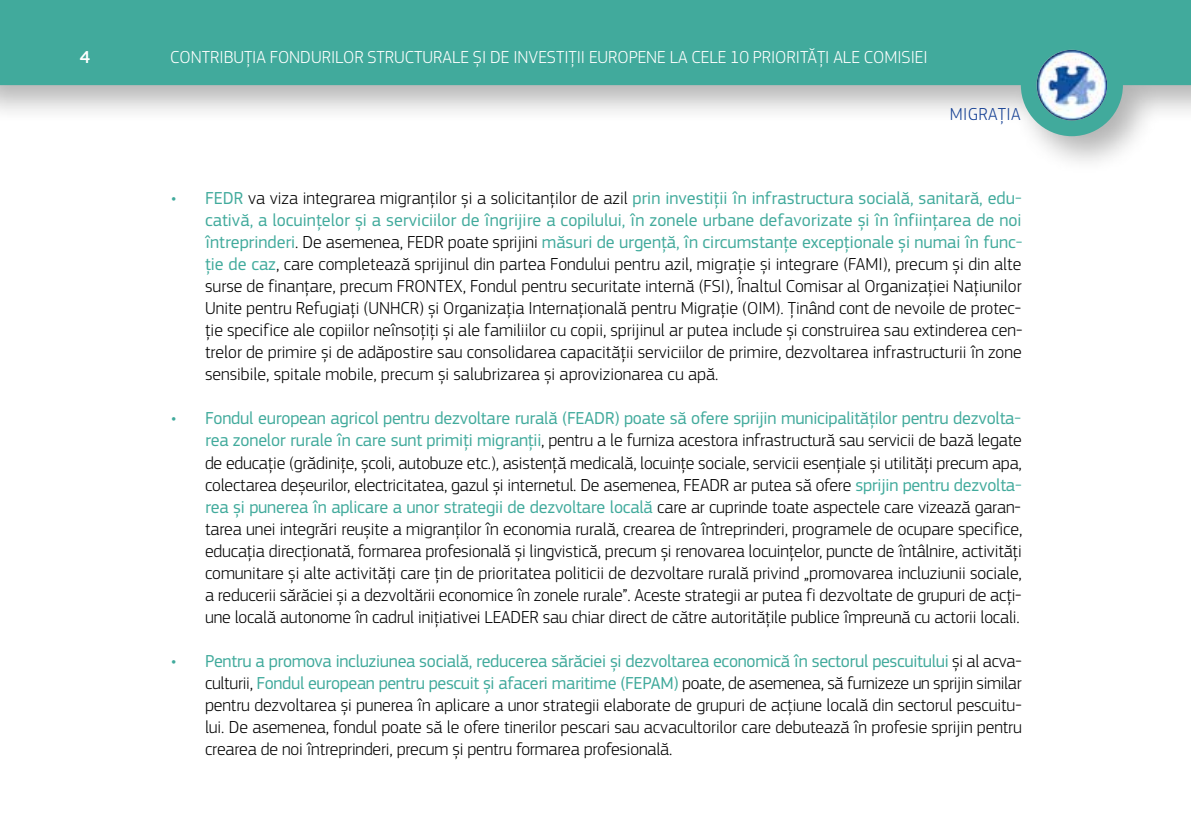
<style>
.page{position:relative;width:1191px;height:840px;background:#fff}
.page>*{position:absolute;margin:0;border:0;box-sizing:border-box;transform-origin:0 0}
.t1{font:300 18px/22px "EC Square Sans Pro";letter-spacing:-.01em;color:#000;text-align:justify}
.t2{font:300 18px "EC Square Sans Pro";color:#fff}
.t3{font:300 18px "EC Square Sans Pro";letter-spacing:.02em;color:#164194}
.t4{font:500 18px "EC Square Sans Pro";color:#fff}
.s1{font-size:20px;color:#41aa9c}
.s2{font-weight:400;color:#41aa9c}
</style>
<div class="page">
<div style="left:0;top:0;width:1191px;height:174px;background:#000;opacity:.3"></div>
<div style="left:0;top:0;width:1191px;height:85px;background:#41aa9c"></div>
<div style="left:1020px;top:34px;width:103px;height:102px;background:#41aa9c;border-radius:50%"></div>
<img style="left:1036px;top:50px;width:71px;height:70px">
<p class="t4" style="left:80px;top:47px;width:12px">4</p>
<p class="t2" style="left:170px;top:47px;width:759px">CONTRIBUȚIA FONDURILOR STRUCTURALE ȘI DE INVESTIȚII EUROPENE LA CELE 10 PRIORITĂȚI ALE COMISIEI</p>
<p class="t3" style="left:950px;top:104px;width:72px">MIGRAȚIA</p>
<p class="t1" style="left:205px;top:187px;width:819px;text-indent:-34px"><span class="s1">•</span> <span class="s2">FEDR</span> va viza integrarea migranților și a solicitanților de azil <span class="s2">prin investiții în infrastructura socială, sanitară, edu&shy;cativă, a locuințelor și a serviciilor de îngrijire a copilului, în zonele urbane defavorizate și în înființarea de noi întreprinderi</span>. De asemenea, FEDR poate sprijini <span class="s2">măsuri de urgență, în circumstanțe excepționale și numai în func&shy;ție de caz</span>, care completează sprijinul din partea Fondului pentru azil, migrație și integrare (FAMI), precum și din alte surse de finanțare, precum FRONTEX, Fondul pentru securitate internă (FSI), Înaltul Comisar al Organizației Națiunilor Unite pentru Refugiați (UNHCR) și Organizația Internațională pentru Migrație (OIM). Ținând cont de nevoile de protec&shy;ție specifice ale copiilor neînsoțiți și ale familiilor cu copii, sprijinul ar putea include și construirea sau extinderea cen&shy;trelor de primire și de adăpostire sau consolidarea capacității serviciilor de primire, dezvoltarea infrastructurii în zone sensibile, spitale mobile, precum și salubrizarea și aprovizionarea cu apă.</p>
<p class="t1" style="left:205px;top:407px;width:818px;text-indent:-34px"><span class="s1">•</span> <span class="s2">Fondul european agricol pentru dezvoltare rurală (FEADR) poate să ofere sprijin municipalităților pentru dezvolta&shy;rea zonelor rurale în care sunt primiți migranții</span>, pentru a le furniza acestora infrastructură sau servicii de bază legate de educație (grădinițe, școli, autobuze etc.), asistență medicală, locuințe sociale, servicii esențiale și utilități precum apa, colectarea deșeurilor, electricitatea, gazul și internetul. De asemenea, FEADR ar putea să ofere <span class="s2">sprijin pentru dezvolta&shy;rea și punerea în aplicare a unor strategii de dezvoltare locală</span> care ar cuprinde toate aspectele care vizează garan&shy;tarea unei integrări reușite a migranților în economia rurală, crearea de întreprinderi, programele de ocupare specifice, educația direcționată, formarea profesională și lingvistică, precum și renovarea locuințelor, puncte de întâlnire, activități comunitare și alte activități care țin de prioritatea politicii de dezvoltare rurală privind „promovarea incluziunii sociale, a reducerii sărăciei și a dezvoltării economice în zonele rurale”. Aceste strategii ar putea fi dezvoltate de grupuri de acți&shy;une locală autonome în cadrul inițiativei LEADER sau chiar direct de către autoritățile publice împreună cu actorii locali.</p>
<p class="t1" style="left:205px;top:649px;width:818px;text-indent:-34px"><span class="s1">•</span> <span class="s2">Pentru a promova incluziunea socială, reducerea sărăciei și dezvoltarea economică în sectorul pescuitului</span> și al acva&shy;culturii, <span class="s2">Fondul european pentru pescuit și afaceri maritime (FEPAM)</span> poate, de asemenea, să furnizeze un sprijin similar pentru dezvoltarea și punerea în aplicare a unor strategii elaborate de grupuri de acțiune locală din sectorul pescuitu&shy;lui. De asemenea, fondul poate să le ofere tinerilor pescari sau acvacultorilor care debutează în profesie sprijin pentru crearea de noi întreprinderi, precum și pentru formarea profesională.</p>
</div>
